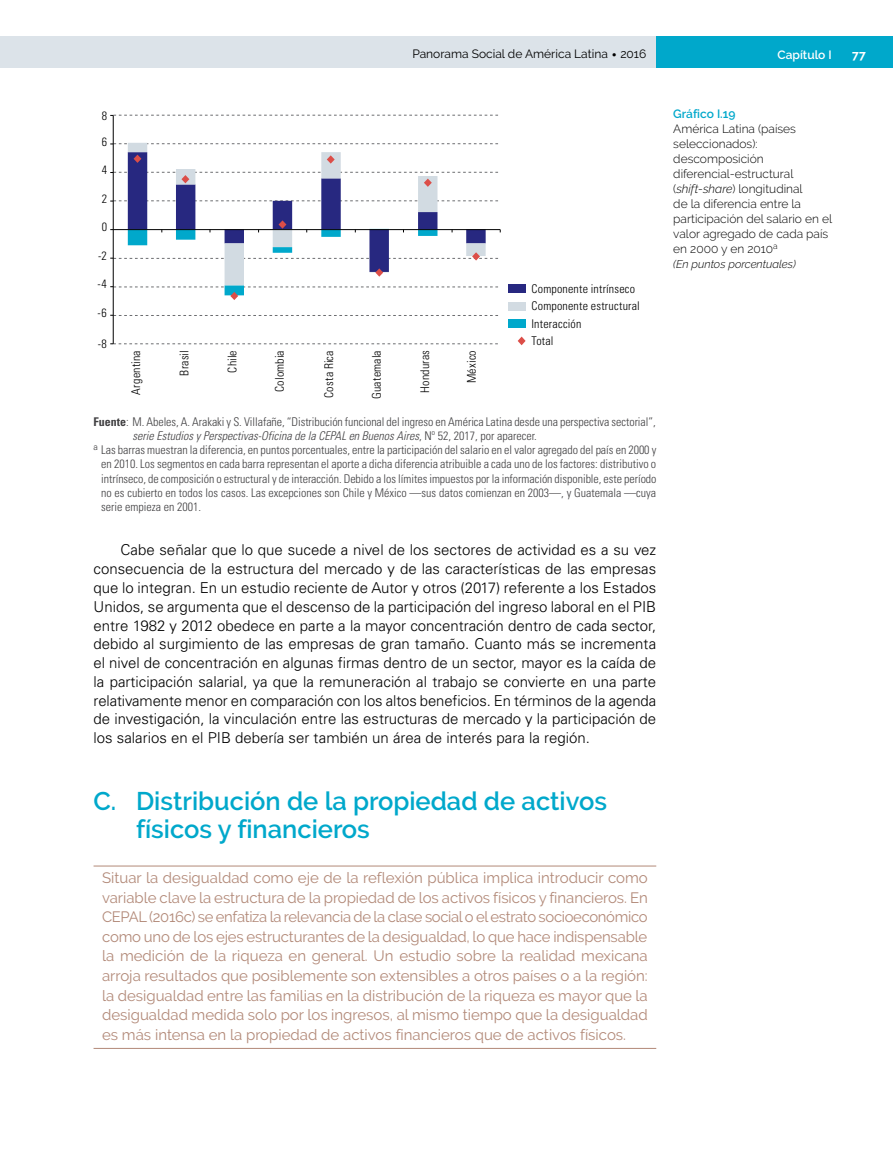
<style>
.page{position:relative;width:893px;height:1170px;background:#fff}
.page>*{position:absolute;margin:0;border:0;box-sizing:border-box;transform-origin:0 0}
.t1{font:600 25.5px/28.5px "Raleway";color:#00a8cb}
.t2{font:300 15px/18.8px "Univers LT Std";color:#000;text-align:justify}
.t3{font:15px/19.5px "Raleway";color:#b28978;text-align:justify}
.t4{font:300 condensed 12px "Univers LT Std";color:#414042}
.t5{font:300 12px/15px "Raleway";color:#000}
.t6{font:12px/17.1px "Univers LT Std Light Cn 35";letter-spacing:.015em;color:#000}
.t7{font:italic 300 condensed 12px "Univers LT Std";color:#414042}
.t8{font:12px "Raleway";color:#000}
.t9{font:600 12px "Raleway";color:#00a8cb}
.t10{font:600 12px "Raleway";color:#fff}
.t11{font:700 12px "Raleway";color:#fff}
.t12{font:italic 300 11.25px "Raleway";color:#000}
.s1{font-size:18px}
.s2{font-style:italic}
.s3{font-weight:700}
.s4{font-style:normal}
</style>
<div class="page">
<div style="left:0;top:36px;width:656px;height:32px;background:#dce3e9"></div>
<div style="left:656px;top:36px;width:237px;height:32px;background:#00a8cb"></div>
<hr style="left:94px;top:865px;width:562px;height:1px;background:#b28978">
<hr style="left:94px;top:1047px;width:562px;height:1px;background:#b28978">
<div style="left:508px;top:284px;width:17px;height:9px;background:#272880"></div>
<div style="left:508px;top:302px;width:17px;height:8px;background:#d2dbe2"></div>
<div style="left:508px;top:319px;width:17px;height:8px;background:#00a8cb"></div>
<svg style="left:128px;top:145px;width:358px;height:75px"></svg>
<hr style="left:113px;top:115px;width:1px;height:229px;background:#000">
<svg style="left:110px;top:115px;width:388px;height:1px"></svg>
<svg style="left:110px;top:143px;width:388px;height:2px"></svg>
<svg style="left:110px;top:200px;width:388px;height:2px"></svg>
<svg style="left:110px;top:315px;width:389px;height:1px"></svg>
<svg style="left:110px;top:343px;width:388px;height:1px"></svg>
<svg style="left:518px;top:336px;width:8px;height:9px"></svg>
<svg style="left:134px;top:155px;width:7px;height:8px"></svg>
<svg style="left:327px;top:155px;width:8px;height:9px"></svg>
<svg style="left:110px;top:172px;width:388px;height:15px"></svg>
<svg style="left:110px;top:220px;width:391px;height:80px"></svg>
<p class="t6" style="left:102px;top:107px;width:7px">8</p>
<p class="t6" style="left:102px;top:133px;width:7px">6</p>
<p class="t6" style="left:102px;top:161px;width:7px">4</p>
<p class="t6" style="left:102px;top:190px;width:7px">2</p>
<p class="t6" style="left:102px;top:218px;width:7px">0</p>
<p class="t6" style="left:98px;top:247px;width:10px">-2</p>
<p class="t6" style="left:98px;top:275px;width:11px">-4</p>
<p class="t6" style="left:98px;top:304px;width:11px">-6</p>
<p class="t6" style="left:98px;top:335px;width:11px">-8</p>
<p class="t8" style="left:412px;top:47px;width:235px">Panorama Social de América Latina <span class="s1">•</span> 2016</p>
<p class="t10" style="left:777px;top:47px;width:56px">Capítulo I</p>
<p class="t11" style="left:852px;top:47px;width:15px">77</p>
<p class="t6" style="left:127px;top:394px;width:46px;rotate:-90deg">Argentina</p>
<p class="t6" style="left:176px;top:375px;width:27px;rotate:-90deg">Brasil</p>
<p class="t6" style="left:224px;top:372px;width:24px;rotate:-90deg">Chile</p>
<p class="t6" style="left:271px;top:392px;width:43px;rotate:-90deg">Colombia</p>
<p class="t6" style="left:320px;top:398px;width:49px;rotate:-90deg">Costa Rica</p>
<p class="t6" style="left:368px;top:399px;width:50px;rotate:-90deg">Guatemala</p>
<p class="t6" style="left:416px;top:393px;width:44px;rotate:-90deg">Honduras</p>
<p class="t6" style="left:463px;top:383px;width:34px;rotate:-90deg">México</p>
<p class="t6" style="left:531px;top:280px;width:110px">Componente intrínseco<br>Componente estructural<br>Interacción<br>Total</p>
<p class="t9" style="left:673px;top:106px;width:64px">Gráfico I.19</p>
<p class="t5" style="left:673px;top:121px;width:160px">América Latina (países seleccionados): descomposición diferencial-estructural (<span class="s2">shift-share</span>) longitudinal<br>de la diferencia entre la participación del salario en el valor agregado de cada país en 2000 y en 2010<sup>a</sup></p>
<p class="t12" style="left:673px;top:257px;width:124px">(En puntos porcentuales)</p>
<p class="t4" style="left:94px;top:414px;width:564px"><span class="s3">Fuente</span>: M. Abeles, A. Arakaki y S. Villafañe, “Distribución funcional del ingreso en América Latina desde una perspectiva sectorial”,</p>
<p class="t7" style="left:133px;top:428px;width:406px">serie Estudios y Perspectivas-Oficina de la CEPAL en Buenos Aires<span class="s4">, Nº 52, 2017, por aparecer.</span></p>
<p class="t4" style="left:94px;top:442px;width:564px"><sup>a</sup> Las barras muestran la diferencia, en puntos porcentuales, entre la participación del salario en el valor agregado del país en 2000 y</p>
<p class="t4" style="left:101px;top:457px;width:557px">en 2010. Los segmentos en cada barra representan el aporte a dicha diferencia atribuible a cada uno de los factores: distributivo o</p>
<p class="t4" style="left:101px;top:471px;width:557px">intrínseco, de composición o estructural y de interacción. Debido a los límites impuestos por la información disponible, este período</p>
<p class="t4" style="left:101px;top:485px;width:556px">no es cubierto en todos los casos. Las excepciones son Chile y México —sus datos comienzan en 2003—, y Guatemala —cuya</p>
<p class="t4" style="left:101px;top:499px;width:101px">serie empieza en 2001.</p>
<p class="t2" style="left:94px;top:540px;width:564px;text-indent:27px">Cabe señalar que lo que sucede a nivel de los sectores de actividad es a su vez consecuencia de la estructura del mercado y de las características de las empresas que lo integran. En un estudio reciente de Autor y otros (2017) referente a los Estados Unidos, se argumenta que el descenso de la participación del ingreso laboral en el PIB entre 1982 y 2012 obedece en parte a la mayor concentración dentro de cada sector, debido al surgimiento de las empresas de gran tamaño. Cuanto más se incrementa el nivel de concentración en algunas firmas dentro de un sector, mayor es la caída de la participación salarial, ya que la remuneración al trabajo se convierte en una parte relativamente menor en comparación con los altos beneficios. En términos de la agenda de investigación, la vinculación entre las estructuras de mercado y la participación de los salarios en el PIB debería ser también un área de interés para la región.</p>
<h1 class="t1" style="left:136px;top:786px;width:473px;text-indent:-43px">C. Distribución de la propiedad de activos físicos y financieros</h1>
<p class="t3" style="left:102px;top:868px;width:547px">Situar la desigualdad como eje de la reflexión pública implica introducir como variable clave la estructura de la propiedad de los activos físicos y financieros. En CEPAL (2016c) se enfatiza la relevancia de la clase social o el estrato socioeconómico como uno de los ejes estructurantes de la desigualdad, lo que hace indispensable la medición de la riqueza en general. Un estudio sobre la realidad mexicana arroja resultados que posiblemente son extensibles a otros países o a la región: la desigualdad entre las familias en la distribución de la riqueza es mayor que la desigualdad medida solo por los ingresos, al mismo tiempo que la desigualdad es más intensa en la propiedad de activos financieros que de activos físicos.</p>
</div>
